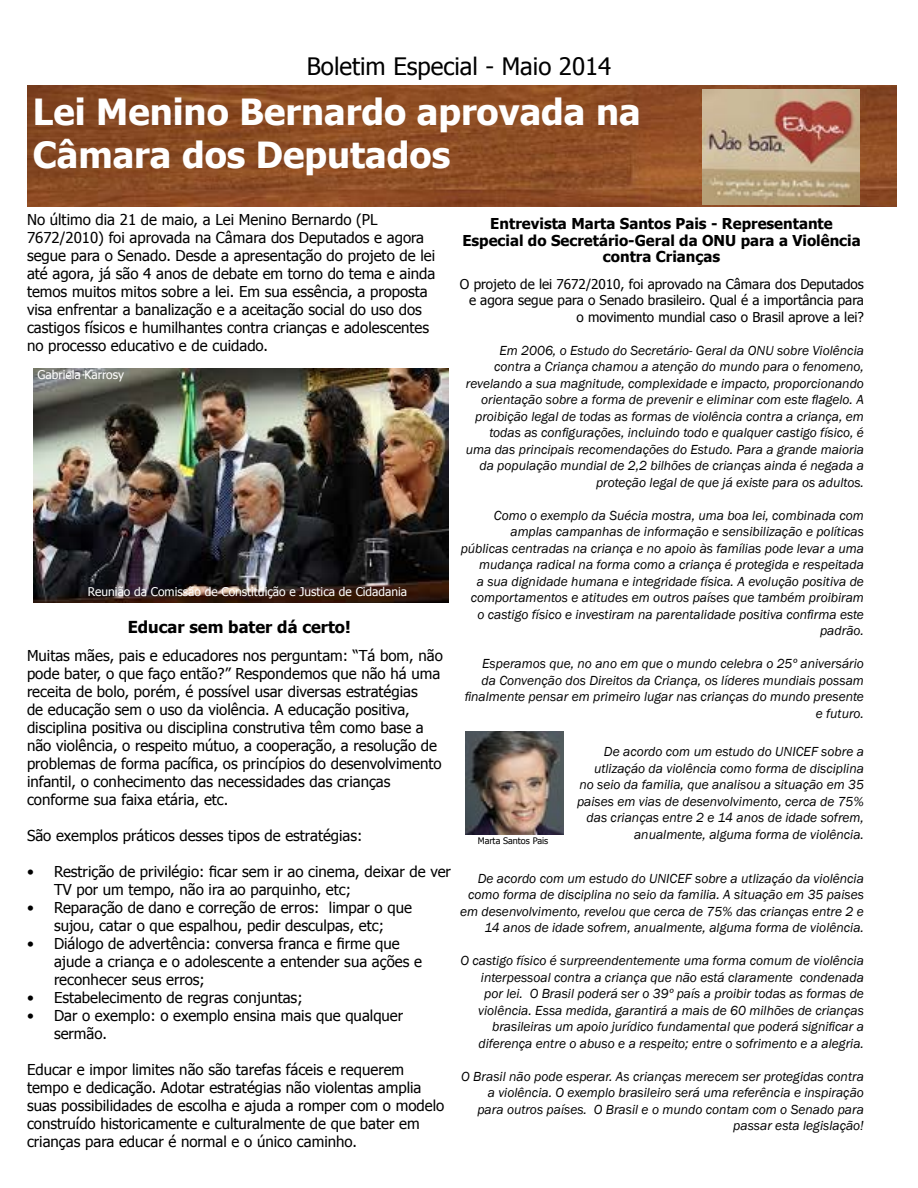
<style>
.page{position:relative;width:918px;height:1188px;background:#fff}
.page>*{position:absolute;margin:0;border:0;box-sizing:border-box;transform-origin:0 0}
.t1{font:700 36px/43.2px "Tahoma";color:#fff}
.t2{font:24px "Tahoma";color:#000}
.t3{font:700 16.5px "Tahoma";color:#000}
.t4{font:15px/18px "Tahoma";color:#000}
.t5{font:700 15px/16.5px "Tahoma";color:#000;text-align:center}
.t6{font:italic 13.5px/16.5px "Franklin Gothic";color:#000;text-align:right}
.t7{font:13.5px/16.5px "Tahoma";color:#000;text-align:right}
.t8{font:12px "Tahoma";color:#fff}
.t9{font:9px "Tahoma";color:#000}
</style>
<div class="page">
<img style="left:27px;top:85px;width:869px;height:122px">
<img style="left:703px;top:89px;width:156px;height:115px">
<img style="left:34px;top:368px;width:414px;height:234px">
<img style="left:466px;top:731px;width:97px;height:103px">
<h2 class="t2" style="left:307px;top:50px;width:306px">Boletim Especial - Maio 2014</h2>
<h1 class="t1" style="left:33px;top:88px;width:609px">Lei Menino Bernardo aprovada na<br>Câmara dos Deputados</h1>
<p class="t4" style="left:27px;top:210px;width:410px">No último dia 21 de maio, a Lei Menino Bernardo (PL 7672/2010) foi aprovada na Câmara dos Deputados e agora segue para o Senado. Desde a apresentação do projeto de lei até agora, já são 4 anos de debate em torno do tema e ainda temos muitos mitos sobre a lei. Em sua essência, a proposta visa enfrentar a banalização e a aceitação social do uso dos castigos físicos e humilhantes contra crianças e adolescentes no processo educativo e de cuidado.</p>
<p class="t5" style="left:462px;top:215px;width:400px">Entrevista Marta Santos Pais - Representante<br>Especial do Secretário-Geral da ONU para a Violência contra Crianças</p>
<p class="t7" style="left:460px;top:275px;width:406px">O projeto de lei 7672/2010, foi aprovado na Câmara dos Deputados e agora segue para o Senado brasileiro. Qual é a importância para o movimento mundial caso o Brasil aprove a lei?</p>
<p class="t6" style="left:466px;top:342px;width:400px">Em 2006, o Estudo do Secretário- Geral da ONU sobre Violência contra a Criança chamou a atenção do mundo para o fenomeno, revelando a sua magnitude, complexidade e impacto, proporcionando orientação sobre a forma de prevenir e eliminar com este flagelo. A proibição legal de todas as formas de violência contra a criança, em todas as configurações, incluindo todo e qualquer castigo físico, é uma das principais recomendações do Estudo. Para a grande maioria da população mundial de 2,2 bilhões de crianças ainda é negada a proteção legal de que já existe para os adultos.</p>
<p class="t6" style="left:461px;top:507px;width:405px">Como o exemplo da Suécia mostra, uma boa lei, combinada com amplas campanhas de informação e sensibilização e políticas públicas centradas na criança e no apoio às famílias pode levar a uma mudança radical na forma como a criança é protegida e respeitada<br>a sua dignidade humana e integridade física. A evolução positiva de comportamentos e atitudes em outros países que também proibiram o castigo físico e investiram na parentalidade positiva confirma este padrão.</p>
<p class="t6" style="left:465px;top:656px;width:401px">Esperamos que, no ano em que o mundo celebra o 25º aniversário da Convenção dos Direitos da Criança, os líderes mundiais possam finalmente pensar em primeiro lugar nas crianças do mundo presente e futuro.</p>
<p class="t8" style="left:38px;top:367px;width:88px">Gabriela Karrosy</p>
<p class="t8" style="left:88px;top:584px;width:321px">Reunião da Comissão de Constituição e Justica de Cidadania</p>
<p class="t3" style="left:128px;top:616px;width:224px">Educar sem bater dá certo!</p>
<p class="t4" style="left:27px;top:646px;width:417px">Muitas mães, pais e educadores nos perguntam: “Tá bom, não pode bater, o que faço então?” Respondemos que não há uma receita de bolo, porém, é possível usar diversas estratégias<br>de educação sem o uso da violência. A educação positiva, disciplina positiva ou disciplina construtiva têm como base a não violência, o respeito mútuo, a cooperação, a resolução de problemas de forma pacífica, os princípios do desenvolvimento infantil, o conhecimento das necessidades das crianças conforme sua faixa etária, etc.</p>
<p class="t4" style="left:27px;top:826px;width:337px">São exemplos práticos desses tipos de estratégias:</p>
<p class="t4" style="left:54px;top:862px;width:399px;text-indent:-27px">• Restrição de privilégio: ficar sem ir ao cinema, deixar de ver<br>TV por um tempo, não ira ao parquinho, etc;</p>
<p class="t4" style="left:27px;top:898px;width:387px;text-align:center">• Reparação de dano e correção de erros: limpar o que sujou, catar o que espalhou, pedir desculpas, etc;</p>
<p class="t4" style="left:54px;top:934px;width:370px;text-indent:-27px">• Diálogo de advertência: conversa franca e firme que ajude a criança e o adolescente a entender sua ações e reconhecer seus erros;</p>
<p class="t4" style="left:27px;top:988px;width:277px">• Estabelecimento de regras conjuntas;</p>
<p class="t4" style="left:54px;top:1006px;width:351px;text-indent:-27px">• Dar o exemplo: o exemplo ensina mais que qualquer sermão.</p>
<p class="t4" style="left:27px;top:1060px;width:419px">Educar e impor limites não são tarefas fáceis e requerem tempo e dedicação. Adotar estratégias não violentas amplia suas possibilidades de escolha e ajuda a romper com o modelo construído historicamente e culturalmente de que bater em crianças para educar é normal e o único caminho.</p>
<p class="t6" style="left:577px;top:744px;width:289px">De acordo com um estudo do UNICEF sobre a utlizaçáo da violência como forma de disciplina no seio da familia, que analisou a situação em 35 paises em vias de desenvolvimento, cerca de 75% das crianças entre 2 e 14 anos de idade sofrem, anualmente, alguma forma de violência.</p>
<p class="t9" style="left:478px;top:834px;width:72px">Marta Santos Pais</p>
<p class="t6" style="left:460px;top:870px;width:405px">De acordo com um estudo do UNICEF sobre a utlizaçáo da violência como forma de disciplina no seio da familia. A situação em 35 paises em desenvolvimento, revelou que cerca de 75% das crianças entre 2 e 14 anos de idade sofrem, anualmente, alguma forma de violência.</p>
<p class="t6" style="left:460px;top:953px;width:405px">O castigo físico é surpreendentemente uma forma comum de violência interpessoal contra a criança que não está claramente condenada por lei. O Brasil poderá ser o 39º país a proibir todas as formas de violência. Essa medida, garantirá a mais de 60 milhões de crianças brasileiras um apoio jurídico fundamental que poderá significar a diferença entre o abuso e a respeito; entre o sofrimento e a alegria.</p>
<p class="t6" style="left:461px;top:1068px;width:404px">O Brasil não pode esperar. As crianças merecem ser protegidas contra a violência. O exemplo brasileiro será uma referência e inspiração para outros países. O Brasil e o mundo contam com o Senado para passar esta legislação!</p>
</div>
